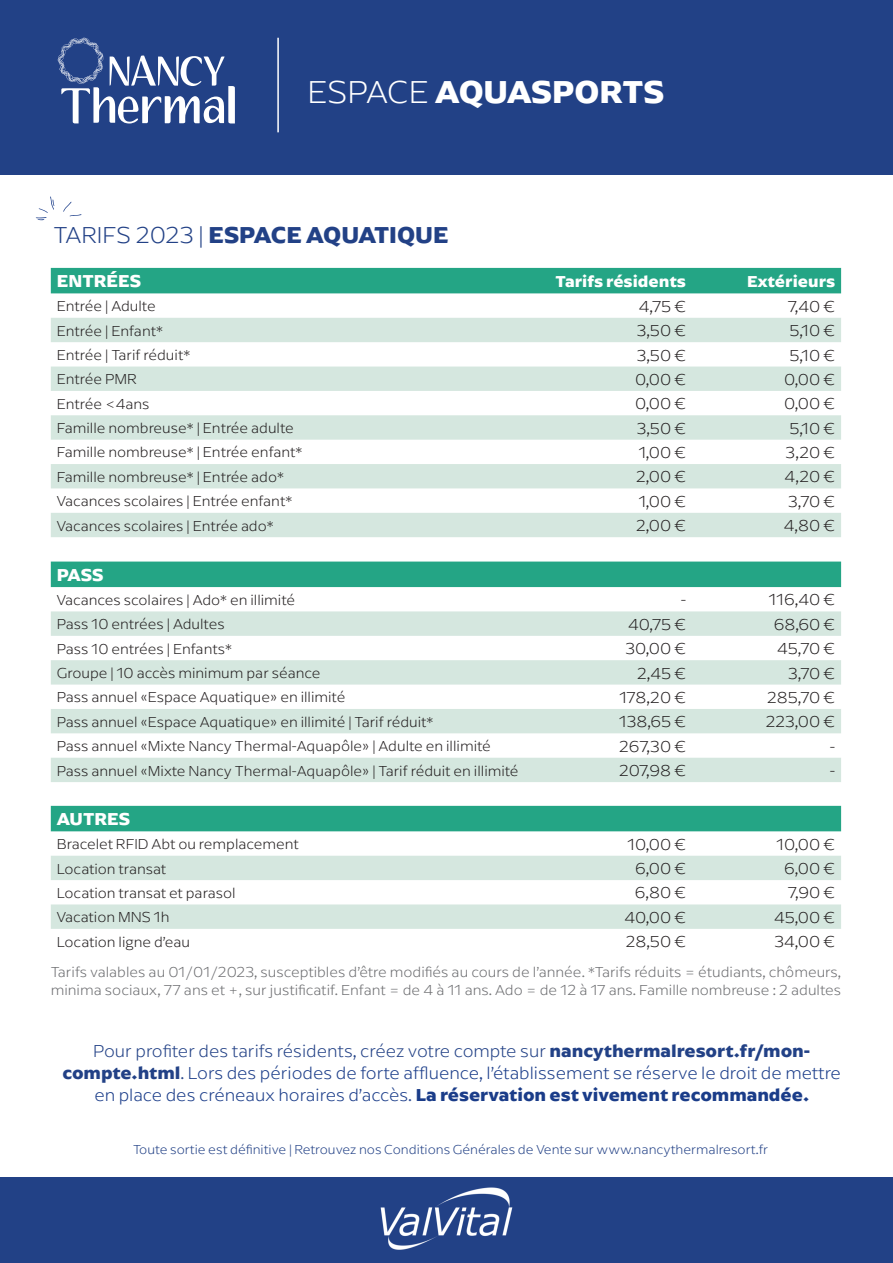
<style>
.page{position:relative;width:893px;height:1263px;background:#fff}
.page>*{position:absolute;margin:0;border:0;box-sizing:border-box;transform-origin:0 0}
.t1{font:700 33px "Arpona Sans";letter-spacing:-.005em;color:#fff}
.t2{font:700 24px "Arpona Sans";color:#224186}
.t3{font:200 18px/21.6px "Arpona Sans";color:#1a3c89;text-align:center}
.t4{font:700 18px "Arpona Sans";color:#fff}
.t5{font:200 16.5px "Arpona Sans";color:#231f20}
.t6{font:700 16.5px "Arpona Sans";color:#fff}
.t7{font:200 15px "Arpona Sans";color:#231f20}
.t8{font:200 15px/18px "Arpona Sans";color:#6c6d70}
.t9{font:200 13.5px "Arpona Sans";color:#224186}
.s1{font-weight:200}
.s2{color:#224186}
.s3{font-weight:700;color:#224186}
.s4{font-weight:700}
</style>
<div class="page">
<div style="left:51px;top:268px;width:790px;height:25px;background:#24a585"></div>
<svg style="left:51px;top:318px;width:790px;height:464px"></svg>
<div style="left:51px;top:561px;width:790px;height:26px;background:#24a585"></div>
<svg style="left:63px;top:202px;width:18px;height:14px"></svg>
<svg style="left:36px;top:196px;width:18px;height:24px"></svg>
<div style="left:0;top:0;width:892px;height:174px;background:#224186"></div>
<svg style="left:58px;top:38px;width:177px;height:86px"></svg>
<hr style="left:277px;top:38px;width:2px;height:94px;background:#fff">
<div style="left:51px;top:806px;width:790px;height:25px;background:#24a585"></div>
<svg style="left:51px;top:856px;width:790px;height:73px;fill:#d5e7df"></svg>
<div style="left:0;top:1178px;width:893px;height:85px;background:#224186"></div>
<img style="left:380px;top:1187px;width:133px;height:63px">
<p class="t1" style="left:308px;top:70px;width:358px"><span class="s1">ESPACE</span> AQUASPORTS</p>
<p class="t2" style="left:53px;top:219px;width:396px"><span class="s1">TARIFS 2023 |</span> ESPACE AQUATIQUE</p>
<p class="t4" style="left:57px;top:270px;width:86px">ENTRÉES</p>
<p class="t6" style="left:555px;top:271px;width:132px">Tarifs résidents</p>
<p class="t6" style="left:747px;top:271px;width:89px">Extérieurs</p>
<p class="t7" style="left:57px;top:297px;width:100px">Entrée | Adulte</p>
<p class="t5" style="left:639px;top:296px;width:49px">4,75 €</p>
<p class="t5" style="left:788px;top:296px;width:49px">7,40 €</p>
<p class="t7" style="left:57px;top:322px;width:108px">Entrée | Enfant*</p>
<p class="t5" style="left:637px;top:321px;width:51px">3,50 €</p>
<p class="t5" style="left:789px;top:321px;width:47px">5,10 €</p>
<p class="t7" style="left:57px;top:346px;width:135px">Entrée | Tarif réduit*</p>
<p class="t5" style="left:637px;top:345px;width:51px">3,50 €</p>
<p class="t5" style="left:789px;top:345px;width:47px">5,10 €</p>
<p class="t7" style="left:57px;top:370px;width:82px">Entrée PMR</p>
<p class="t5" style="left:635px;top:369px;width:52px">0,00 €</p>
<p class="t5" style="left:784px;top:369px;width:52px">0,00 €</p>
<p class="t7" style="left:57px;top:395px;width:94px">Entrée &lt;4ans</p>
<p class="t5" style="left:635px;top:394px;width:52px">0,00 €</p>
<p class="t5" style="left:784px;top:394px;width:52px">0,00 €</p>
<p class="t7" style="left:57px;top:419px;width:238px">Famille nombreuse* | Entrée adulte</p>
<p class="t5" style="left:637px;top:418px;width:51px">3,50 €</p>
<p class="t5" style="left:789px;top:418px;width:47px">5,10 €</p>
<p class="t7" style="left:57px;top:443px;width:247px">Famille nombreuse* | Entrée enfant*</p>
<p class="t5" style="left:639px;top:443px;width:49px">1,00 €</p>
<p class="t5" style="left:786px;top:443px;width:51px">3,20 €</p>
<p class="t7" style="left:57px;top:468px;width:229px">Famille nombreuse* | Entrée ado*</p>
<p class="t5" style="left:636px;top:467px;width:52px">2,00 €</p>
<p class="t5" style="left:785px;top:467px;width:52px">4,20 €</p>
<p class="t7" style="left:57px;top:492px;width:237px">Vacances scolaires | Entrée enfant*</p>
<p class="t5" style="left:639px;top:491px;width:49px">1,00 €</p>
<p class="t5" style="left:788px;top:491px;width:48px">3,70 €</p>
<p class="t7" style="left:57px;top:517px;width:218px">Vacances scolaires | Entrée ado*</p>
<p class="t5" style="left:636px;top:516px;width:52px">2,00 €</p>
<p class="t5" style="left:784px;top:516px;width:53px">4,80 €</p>
<p class="t4" style="left:57px;top:563px;width:48px">PASS</p>
<p class="t7" style="left:57px;top:591px;width:240px">Vacances scolaires | Ado* en illimité</p>
<p class="t5" style="left:681px;top:590px;width:7px">-</p>
<p class="t5" style="left:769px;top:590px;width:68px">116,40 €</p>
<p class="t7" style="left:57px;top:615px;width:169px">Pass 10 entrées | Adultes</p>
<p class="t5" style="left:628px;top:614px;width:59px">40,75 €</p>
<p class="t5" style="left:774px;top:614px;width:63px">68,60 €</p>
<p class="t7" style="left:57px;top:640px;width:177px">Pass 10 entrées | Enfants*</p>
<p class="t5" style="left:625px;top:639px;width:62px">30,00 €</p>
<p class="t5" style="left:777px;top:639px;width:59px">45,70 €</p>
<p class="t7" style="left:57px;top:664px;width:265px">Groupe | 10 accès minimum par séance</p>
<p class="t5" style="left:637px;top:663px;width:50px">2,45 €</p>
<p class="t5" style="left:788px;top:663px;width:48px">3,70 €</p>
<p class="t7" style="left:57px;top:688px;width:290px">Pass annuel «Espace Aquatique» en illimité</p>
<p class="t5" style="left:619px;top:687px;width:68px">178,20 €</p>
<p class="t5" style="left:767px;top:687px;width:69px">285,70 €</p>
<p class="t7" style="left:57px;top:713px;width:378px">Pass annuel «Espace Aquatique» en illimité | Tarif réduit*</p>
<p class="t5" style="left:619px;top:712px;width:68px">138,65 €</p>
<p class="t5" style="left:766px;top:712px;width:71px">223,00 €</p>
<p class="t7" style="left:57px;top:737px;width:436px">Pass annuel «Mixte Nancy Thermal-Aquapôle» | Adulte en illimité</p>
<p class="t5" style="left:619px;top:736px;width:69px">267,30 €</p>
<p class="t5" style="left:830px;top:736px;width:7px">-</p>
<p class="t7" style="left:57px;top:761px;width:463px">Pass annuel «Mixte Nancy Thermal-Aquapôle» | Tarif réduit en illimité</p>
<p class="t5" style="left:619px;top:761px;width:69px">207,98 €</p>
<p class="t5" style="left:830px;top:761px;width:7px">-</p>
<p class="t4" style="left:57px;top:808px;width:75px">AUTRES</p>
<p class="t7" style="left:57px;top:835px;width:243px">Bracelet RFID Abt ou remplacement</p>
<p class="t5" style="left:627px;top:834px;width:60px">10,00 €</p>
<p class="t5" style="left:776px;top:834px;width:60px">10,00 €</p>
<p class="t7" style="left:57px;top:859px;width:111px">Location transat</p>
<p class="t5" style="left:635px;top:859px;width:52px">6,00 €</p>
<p class="t5" style="left:784px;top:859px;width:52px">6,00 €</p>
<p class="t7" style="left:57px;top:884px;width:180px">Location transat et parasol</p>
<p class="t5" style="left:635px;top:883px;width:53px">6,80 €</p>
<p class="t5" style="left:788px;top:883px;width:49px">7,90 €</p>
<p class="t7" style="left:57px;top:908px;width:114px">Vacation MNS 1h</p>
<p class="t5" style="left:624px;top:907px;width:63px">40,00 €</p>
<p class="t5" style="left:774px;top:907px;width:63px">45,00 €</p>
<p class="t7" style="left:57px;top:933px;width:135px">Location ligne d’eau</p>
<p class="t5" style="left:626px;top:932px;width:62px">28,50 €</p>
<p class="t5" style="left:774px;top:932px;width:62px">34,00 €</p>
<p class="t8" style="left:51px;top:962px;width:792px">Tarifs valables au 01/01/2023, susceptibles d’être modifiés au cours de l’année. *Tarifs réduits = étudiants, chômeurs, minima sociaux, 77 ans et +, sur justificatif. Enfant = de 4 à 11 ans. Ado = de 12 à 17 ans. Famille nombreuse : 2 adultes</p>
<p class="t3" style="left:62px;top:1040px;width:780px"><span class="s2">Pour profiter des tarifs résidents, créez votre compte sur</span> <span class="s3">nancythermalresort.fr/mon&shy;compte.html</span><span class="s2">.</span> Lors des périodes de forte affluence, l’établissement se réserve le droit de mettre en place des créneaux horaires d’accès. <span class="s4">La réservation est vivement recommandée.</span></p>
<p class="t9" style="left:133px;top:1141px;width:637px">Toute sortie est définitive | Retrouvez nos Conditions Générales de Vente sur www.nancythermalresort.fr</p>
</div>
